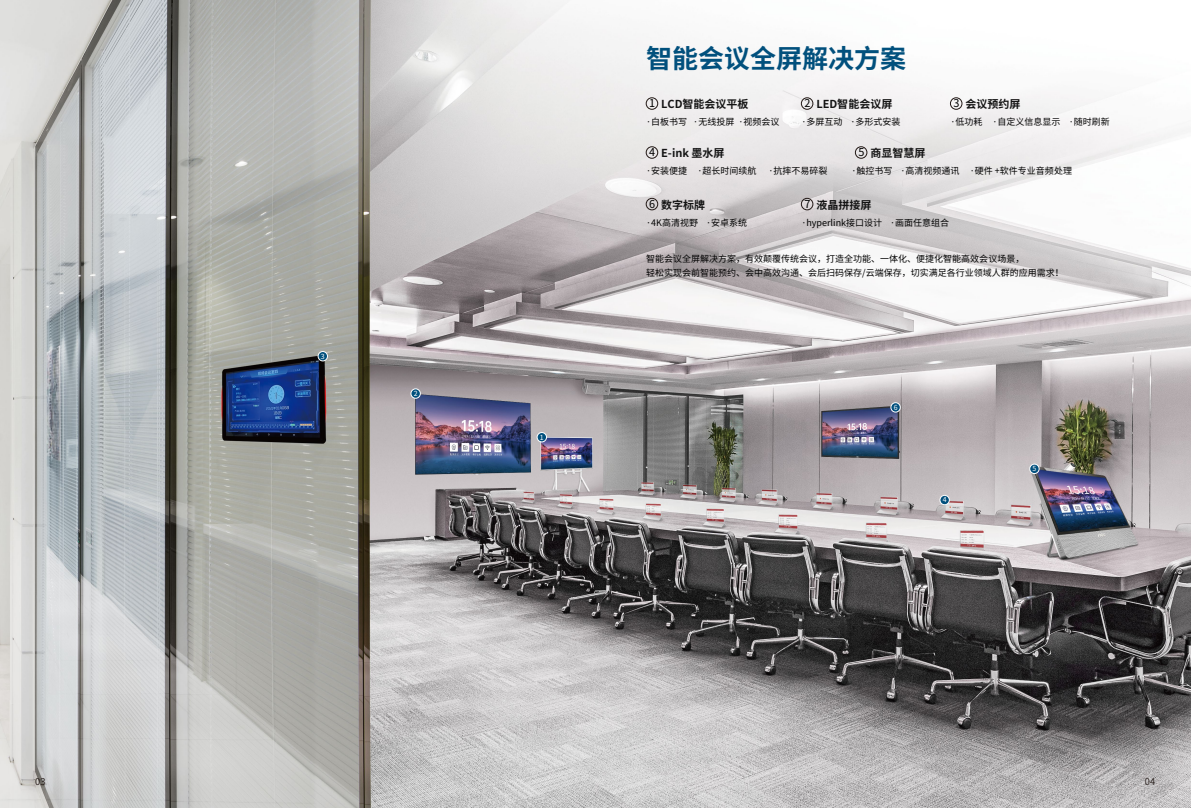
<style>
.page{position:relative;width:1191px;height:808px;background:#fff}
.page>*{position:absolute;margin:0;border:0;box-sizing:border-box;transform-origin:0 0}
.t1{font:700 26px "Source Han Sans CN";color:#01507d}
.t2{font:700 11px "Source Han Sans CN";color:#131313}
.t3{font:10.9px "Source Han Sans CN";color:#000}
.t4{font:9.4px "Source Han Sans CN";color:#221815}
.t5{font:9px/14px "Source Han Sans CN";color:#000}
.t6{font:7px "Source Han Sans CN";color:#fff}
</style>
<div class="page">
<img style="left:0;top:0;width:1191px;height:808px">
<div style="left:646px;top:98px;width:12px;height:12px;border:1px solid #221815;border-radius:50%"></div>
<div style="left:646px;top:146px;width:12px;height:13px;border:1px solid #221815;border-radius:50%"></div>
<div style="left:801px;top:98px;width:12px;height:12px;border:1px solid #221815;border-radius:50%"></div>
<div style="left:855px;top:146px;width:12px;height:13px;border:1px solid #221815;border-radius:50%"></div>
<div style="left:950px;top:98px;width:12px;height:12px;border:1px solid #221815;border-radius:50%"></div>
<div style="left:318px;top:351px;width:9px;height:10px;background:#01507d;border-radius:50%"></div>
<div style="left:318px;top:351px;width:10px;height:10px;border:1px solid #fff;border-radius:50%"></div>
<div style="left:411px;top:389px;width:9px;height:9px;background:#01507d;border-radius:50%"></div>
<div style="left:411px;top:389px;width:9px;height:9px;border:1px solid #fff;border-radius:50%"></div>
<div style="left:537px;top:432px;width:9px;height:10px;background:#01507d;border-radius:50%"></div>
<div style="left:537px;top:432px;width:10px;height:10px;border:1px solid #fff;border-radius:50%"></div>
<div style="left:940px;top:495px;width:9px;height:10px;background:#01507d;border-radius:50%"></div>
<div style="left:939px;top:495px;width:10px;height:10px;border:1px solid #fff;border-radius:50%"></div>
<div style="left:1029px;top:464px;width:10px;height:9px;background:#01507d;border-radius:50%"></div>
<div style="left:1029px;top:464px;width:10px;height:10px;border:1px solid #fff;border-radius:50%"></div>
<div style="left:891px;top:403px;width:9px;height:9px;background:#01507d;border-radius:50%"></div>
<div style="left:890px;top:402px;width:10px;height:10px;border:1px solid #fff;border-radius:50%"></div>
<div style="left:646px;top:198px;width:12px;height:12px;border:1px solid #221815;border-radius:50%"></div>
<div style="left:801px;top:198px;width:12px;height:12px;border:1px solid #221815;border-radius:50%"></div>
<h1 class="t1" style="left:646px;top:43px;width:261px">智能会议全屏解决方案</h1>
<p class="t2" style="left:661px;top:98px;width:89px">LCD智能会议平板</p>
<p class="t5" style="left:646px;top:115px;width:135px">·白板书写 ·无线投屏 ·视频会议</p>
<p class="t3" style="left:649px;top:97px;width:8px">1</p>
<p class="t2" style="left:816px;top:98px;width:77px">LED智能会议屏</p>
<p class="t5" style="left:801px;top:115px;width:101px">·多屏互动 ·多形式安装</p>
<p class="t3" style="left:804px;top:97px;width:8px">2</p>
<p class="t2" style="left:965px;top:98px;width:56px">会议预约屏</p>
<p class="t5" style="left:950px;top:115px;width:161px">·低功耗 ·自定义信息显示 ·随时刷新</p>
<p class="t3" style="left:953px;top:97px;width:8px">3</p>
<p class="t2" style="left:661px;top:147px;width:65px">E-ink 墨水屏</p>
<p class="t5" style="left:646px;top:164px;width:112px">·安装便捷 ·超长时间续航</p>
<p class="t5" style="left:768px;top:164px;width:61px">·抗摔不易碎裂</p>
<p class="t3" style="left:649px;top:146px;width:8px">4</p>
<p class="t2" style="left:870px;top:147px;width:56px">商显智慧屏</p>
<p class="t5" style="left:851px;top:164px;width:222px">·触控书写 ·高清视频通讯 ·硬件 +软件专业音频处理</p>
<p class="t3" style="left:858px;top:146px;width:8px">5</p>
<p class="t2" style="left:661px;top:198px;width:45px">数字标牌</p>
<p class="t5" style="left:646px;top:216px;width:102px">·4K高清视野 ·安卓系统</p>
<p class="t3" style="left:649px;top:198px;width:8px">6</p>
<p class="t2" style="left:816px;top:198px;width:56px">液晶拼接屏</p>
<p class="t5" style="left:801px;top:216px;width:149px">·hyperlink接口设计 ·画面任意组合</p>
<p class="t3" style="left:804px;top:198px;width:8px">7</p>
<p class="t6" style="left:321px;top:352px;width:5px">3</p>
<p class="t6" style="left:414px;top:389px;width:5px">2</p>
<p class="t6" style="left:540px;top:433px;width:5px">1</p>
<p class="t5" style="left:646px;top:252px;width:419px">智能会议全屏解决方案，有效颠覆传统会议，打造全功能、一体化、便捷化智能高效会议场景，<br>轻松实现会前智能预约、会中高效沟通、会后扫码保存/云端保存，切实满足各行业领域人群的应用需求！</p>
<p class="t6" style="left:893px;top:403px;width:5px">6</p>
<p class="t6" style="left:942px;top:496px;width:5px">4</p>
<p class="t6" style="left:1032px;top:465px;width:5px">5</p>
<p class="t4" style="left:35px;top:776px;width:12px">03</p>
<p class="t4" style="left:1144px;top:776px;width:12px">04</p>
</div>
